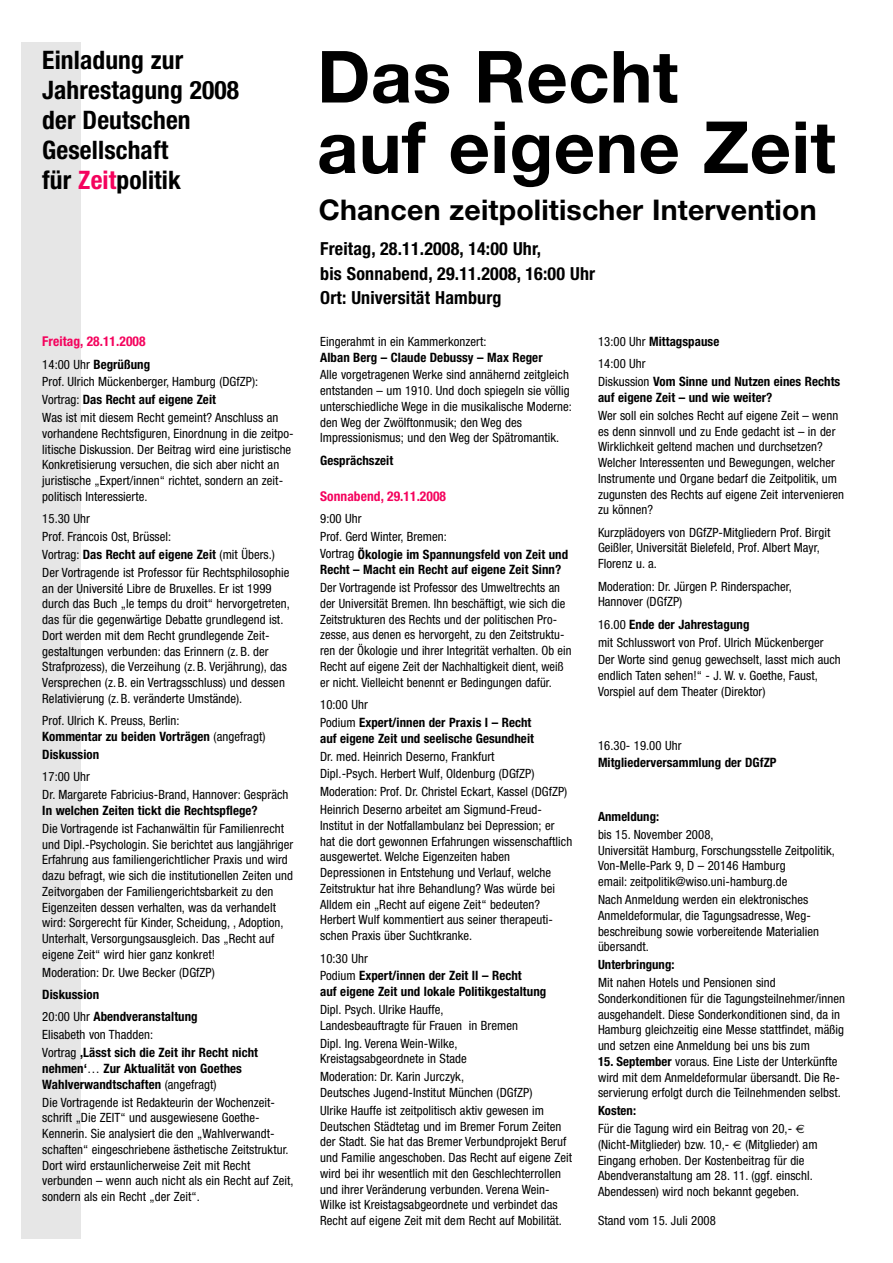
<style>
.page{position:relative;width:893px;height:1263px;background:#fff}
.page>*{position:absolute;margin:0;border:0;box-sizing:border-box;transform-origin:0 0}
.t1{font:700 72px/70.5px "Helvetica Neue";letter-spacing:.005em;color:#000}
.t2{font:700 28.5px "Helvetica Neue";letter-spacing:.005em;color:#000}
.t3{font:700 condensed 25.5px/30px "Helvetica Neue";letter-spacing:.005em;color:#000}
.t4{font:700 condensed 18px/24.6px "Helvetica Neue";letter-spacing:.01em;color:#000}
.t5{font:700 condensed 13.5px "Helvetica Neue";letter-spacing:.005em;color:#f4035d}
.t6{font:700 condensed 12.9px/15.8px "Helvetica Neue";letter-spacing:.005em;color:#000}
.t7{font:condensed 12.75px/15.8px "Helvetica Neue";letter-spacing:.005em;color:#000}
.t8{font:700 condensed 12.75px "Helvetica Neue";letter-spacing:.005em;color:#000}
.s1{color:#f4035d}
.s2{font-weight:400;font-size:12.75px}
.s3{font-weight:700}
.s4{font-family:"Euro Sans";font-stretch:normal;font-size:12px}
</style>
<div class="page">
<div style="left:21px;top:43px;width:60px;height:1196px;background:#e6e6e6"></div>
<h3 class="t3" style="left:42px;top:47px;width:198px">Einladung zur<br>Jahrestagung 2008 der Deutschen<br>Gesellschaft<br>für <span class="s1">Zeit</span>politik</h3>
<p class="t5" style="left:42px;top:337px;width:105px">Freitag, 28.11.2008</p>
<p class="t6" style="left:42px;top:357px;width:109px"><span class="s2">14:00 Uhr</span> Begrüßung</p>
<p class="t7" style="left:42px;top:375px;width:217px">Prof. Ulrich Mückenberger, Hamburg (DGfZP):</p>
<p class="t6" style="left:42px;top:393px;width:175px"><span class="s2">Vortrag:</span> Das Recht auf eigene Zeit</p>
<p class="t7" style="left:42px;top:411px;width:253px">Was ist mit diesem Recht gemeint? Anschluss an vorhandene Rechtsfiguren, Einordnung in die zeitpo&shy;litische Diskussion. Der Beitrag wird eine juristische Konkretisierung versuchen, die sich aber nicht an juristische „Expert/innen“ richtet, sondern an zeit&shy;politisch Interessierte.</p>
<p class="t7" style="left:42px;top:511px;width:130px;line-height:17.9px">15.30 Uhr<br>Prof. Francois Ost, Brüssel:</p>
<p class="t6" style="left:42px;top:548px;width:234px"><span class="s2">Vortrag:</span> Das Recht auf eigene Zeit <span class="s2">(mit Übers.)</span></p>
<p class="t7" style="left:42px;top:566px;width:249px">Der Vortragende ist Professor für Rechtsphilosophie an der Université Libre de Bruxelles. Er ist 1999 durch das Buch „le temps du droit“ hervorgetreten, das für die gegenwärtige Debatte grundlegend ist.<br>Dort werden mit dem Recht grundlegende Zeit&shy;gestaltungen verbunden: das Erinnern (z. B. der Strafprozess), die Verzeihung (z. B. Verjährung), das Versprechen (z. B. ein Vertragsschluss) und dessen Relativierung (z. B. veränderte Umstände).</p>
<p class="t7" style="left:42px;top:714px;width:139px">Prof. Ulrich K. Preuss, Berlin:</p>
<p class="t6" style="left:42px;top:729px;width:225px;line-height:17.9px">Kommentar zu beiden Vorträgen <span class="s2">(angefragt)<br></span>Diskussion</p>
<p class="t7" style="left:42px;top:769px;width:248px;line-height:17.9px">17:00 Uhr<br>Dr. Margarete Fabricius-Brand, Hannover: Gespräch</p>
<p class="t6" style="left:42px;top:804px;width:217px">In welchen Zeiten tickt die Rechtspflege?</p>
<p class="t7" style="left:42px;top:821px;width:253px">Die Vortragende ist Fachanwältin für Familienrecht und Dipl.-Psychologin. Sie berichtet aus langjähriger Erfahrung aus familiengerichtlicher Praxis und wird dazu befragt, wie sich die institutionellen Zeiten und Zeitvorgaben der Familiengerichtsbarkeit zu den Eigenzeiten dessen verhalten, was da verhandelt wird: Sorgerecht für Kinder, Scheidung, , Adoption, Unterhalt, Versorgungsausgleich. Das „Recht auf eigene Zeit“ wird hier ganz konkret!</p>
<p class="t7" style="left:42px;top:965px;width:174px">Moderation: Dr. Uwe Becker (DGfZP)</p>
<p class="t6" style="left:42px;top:984px;width:157px;line-height:22.4px">Diskussion<br><span class="s2">20:00 Uhr</span> Abendveranstaltung</p>
<p class="t7" style="left:42px;top:1028px;width:112px">Elisabeth von Thadden:</p>
<p class="t6" style="left:42px;top:1046px;width:217px"><span class="s2">Vortrag</span> ,Lässt sich die Zeit ihr Recht nicht nehmen‘<span class="s2">…</span> Zur Aktualität von Goethes<br>Wahlverwandtschaften <span class="s2">(angefragt)</span></p>
<p class="t7" style="left:42px;top:1095px;width:253px">Die Vortragende ist Redakteurin der Wochenzeit&shy;schrift „Die ZEIT“ und ausgewiesene Goethe-Kennerin. Sie analysiert die den „Wahlverwandt&shy;schaften“ eingeschriebene ästhetische Zeitstruktur.<br>Dort wird erstaunlicherweise Zeit mit Recht verbunden – wenn auch nicht als ein Recht auf Zeit, sondern als ein Recht „der Zeit“.</p>
<h1 class="t1" style="left:317px;top:48px;width:520px">Das Recht<br>auf eigene Zeit</h1>
<h2 class="t2" style="left:319px;top:200px;width:499px">Chancen zeitpolitischer Intervention</h2>
<h3 class="t4" style="left:320px;top:238px;width:276px">Freitag, 28.11.2008, 14:00 Uhr,<br>bis Sonnabend, 29.11.2008, 16:00 Uhr<br>Ort: Universität Hamburg</h3>
<p class="t7" style="left:320px;top:335px;width:168px">Eingerahmt in ein Kammerkonzert:</p>
<p class="t6" style="left:320px;top:350px;width:224px">Alban Berg – Claude Debussy – Max Reger</p>
<p class="t7" style="left:320px;top:368px;width:253px">Alle vorgetragenen Werke sind annähernd zeitgleich entstanden – um 1910. Und doch spiegeln sie völlig unterschiedliche Wege in die musikalische Moderne: den Weg der Zwölftonmusik; den Weg des Impressionismus; und den Weg der Spätromantik.</p>
<p class="t6" style="left:320px;top:454px;width:75px">Gesprächszeit</p>
<p class="t5" style="left:320px;top:491px;width:127px">Sonnabend, 29.11.2008</p>
<p class="t7" style="left:320px;top:510px;width:128px;line-height:17.9px">9:00 Uhr<br>Prof. Gerd Winter, Bremen:</p>
<p class="t6" style="left:320px;top:547px;width:249px"><span class="s2">Vortrag</span> Ökologie im Spannungsfeld von Zeit und<br>Recht – Macht ein Recht auf eigene Zeit Sinn?</p>
<p class="t7" style="left:320px;top:581px;width:253px">Der Vortragende ist Professor des Umweltrechts an der Universität Bremen. Ihn beschäftigt, wie sich die Zeitstrukturen des Rechts und der politischen Pro&shy;zesse, aus denen es hervorgeht, zu den Zeitstruktu&shy;ren der Ökologie und ihrer Integrität verhalten. Ob ein Recht auf eigene Zeit der Nachhaltigkeit dient, weiß er nicht. Vielleicht benennt er Bedingungen dafür.</p>
<p class="t7" style="left:320px;top:698px;width:49px">10:00 Uhr</p>
<p class="t6" style="left:320px;top:716px;width:215px"><span class="s2">Podium</span> Expert/innen der Praxis I – Recht auf eigene Zeit und seelische Gesundheit</p>
<p class="t7" style="left:320px;top:748px;width:249px;line-height:17.9px">Dr. med. Heinrich Deserno, Frankfurt<br>Dipl.-Psych. Herbert Wulf, Oldenburg (DGfZP)<br>Moderation: Prof. Dr. Christel Eckart, Kassel (DGfZP)<br>Heinrich Deserno arbeitet am Sigmund-Freud-</p>
<p class="t7" style="left:320px;top:819px;width:254px">Institut in der Notfallambulanz bei Depression; er hat die dort gewonnen Erfahrungen wissenschaftlich ausgewertet. Welche Eigenzeiten haben Depressionen in Entstehung und Verlauf, welche Zeitstruktur hat ihre Behandlung? Was würde bei Alldem ein „Recht auf eigene Zeit“ bedeuten?<br>Herbert Wulf kommentiert aus seiner therapeuti&shy;schen Praxis über Suchtkranke.</p>
<p class="t7" style="left:320px;top:951px;width:49px">10:30 Uhr</p>
<p class="t6" style="left:320px;top:969px;width:228px"><span class="s2">Podium</span> Expert/innen der Zeit II – Recht<br>auf eigene Zeit und lokale Politikgestaltung</p>
<p class="t7" style="left:320px;top:1003px;width:199px">Dipl. Psych. Ulrike Hauffe,<br>Landesbeauftragte für Frauen in Bremen</p>
<p class="t7" style="left:320px;top:1036px;width:148px">Dipl. Ing. Verena Wein-Wilke,<br>Kreistagsabgeordnete in Stade</p>
<p class="t7" style="left:320px;top:1070px;width:214px">Moderation: Dr. Karin Jurczyk,<br>Deutsches Jugend-Institut München (DGfZP)</p>
<p class="t7" style="left:320px;top:1104px;width:253px">Ulrike Hauffe ist zeitpolitisch aktiv gewesen im Deutschen Städtetag und im Bremer Forum Zeiten der Stadt. Sie hat das Bremer Verbundprojekt Beruf und Familie angeschoben. Das Recht auf eigene Zeit wird bei ihr wesentlich mit den Geschlechterrollen und ihrer Veränderung verbunden. Verena Wein-Wilke ist Kreistagsabgeordnete und verbindet das Recht auf eigene Zeit mit dem Recht auf Mobilität.</p>
<p class="t6" style="left:598px;top:335px;width:123px"><span class="s2">13:00 Uhr</span> Mittagspause</p>
<p class="t7" style="left:598px;top:357px;width:49px">14:00 Uhr</p>
<p class="t6" style="left:598px;top:375px;width:244px"><span class="s2">Diskussion</span> Vom Sinne und Nutzen eines Rechts auf eigene Zeit – und wie weiter?</p>
<p class="t7" style="left:598px;top:409px;width:248px">Wer soll ein solches Recht auf eigene Zeit – wenn es denn sinnvoll und zu Ende gedacht ist – in der Wirklichkeit geltend machen und durchsetzen?<br>Welcher Interessenten und Bewegungen, welcher Instrumente und Organe bedarf die Zeitpolitik, um zugunsten des Rechts auf eigene Zeit intervenieren zu können?</p>
<p class="t7" style="left:598px;top:525px;width:234px">Kurzplädoyers von DGfZP-Mitgliedern Prof. Birgit<br>Geißler, Universität Bielefeld, Prof. Albert Mayr,<br>Florenz u. a.</p>
<p class="t7" style="left:598px;top:579px;width:195px">Moderation: Dr. Jürgen P. Rinderspacher,<br>Hannover (DGfZP)</p>
<p class="t6" style="left:598px;top:617px;width:153px"><span class="s2">16.00</span> Ende der Jahrestagung</p>
<p class="t7" style="left:598px;top:634px;width:244px;line-height:17.9px">mit Schlusswort von Prof. Ulrich Mückenberger<br>Der Worte sind genug gewechselt, lasst mich auch</p>
<p class="t7" style="left:598px;top:669px;width:221px">endlich Taten sehen!“ - J. W. v. Goethe, Faust,<br>Vorspiel auf dem Theater (Direktor)</p>
<p class="t7" style="left:598px;top:738px;width:85px">16.30- 19.00 Uhr</p>
<p class="t6" style="left:598px;top:756px;width:180px">Mitgliederversammlung der DGfZP</p>
<p class="t8" style="left:598px;top:812px;width:63px">Anmeldung:</p>
<p class="t7" style="left:598px;top:828px;width:238px">bis 15. November 2008,<br>Universität Hamburg, Forschungsstelle Zeitpolitik, Von-Melle-Park 9, D – 20146 Hamburg<br>email: zeitpolitik@wiso.uni-hamburg.de</p>
<p class="t7" style="left:598px;top:893px;width:223px">Nach Anmeldung werden ein elektronisches Anmeldeformular, die Tagungsadresse, Weg&shy;beschreibung sowie vorbereitende Materialien übersandt.</p>
<p class="t8" style="left:598px;top:960px;width:78px">Unterbringung:</p>
<p class="t7" style="left:598px;top:976px;width:249px">Mit nahen Hotels und Pensionen sind Sonderkonditionen für die Tagungsteilnehmer/innen ausgehandelt. Diese Sonderkonditionen sind, da in Hamburg gleichzeitig eine Messe stattfindet, mäßig und setzen eine Anmeldung bei uns bis zum</p>
<p class="t7" style="left:598px;top:1055px;width:244px"><span class="s3">15. September</span> voraus. Eine Liste der Unterkünfte wird mit dem Anmeldeformular übersandt. Die Re&shy;servierung erfolgt durch die Teilnehmenden selbst.</p>
<p class="t7" style="left:598px;top:1103px;width:208px;line-height:17.9px"><span class="s3">Kosten:<br></span>Für die Tagung wird ein Beitrag von 20,- <span class="s4">€</span></p>
<p class="t7" style="left:598px;top:1138px;width:221px">(Nicht-Mitglieder) bzw. 10,- <span class="s4">€</span> (Mitglieder) am Eingang erhoben. Der Kostenbeitrag für die Abendveranstaltung am 28. 11. (ggf. einschl.<br>Abendessen) wird noch bekannt gegeben.</p>
<p class="t7" style="left:598px;top:1214px;width:119px">Stand vom 15. Juli 2008</p>
</div>
